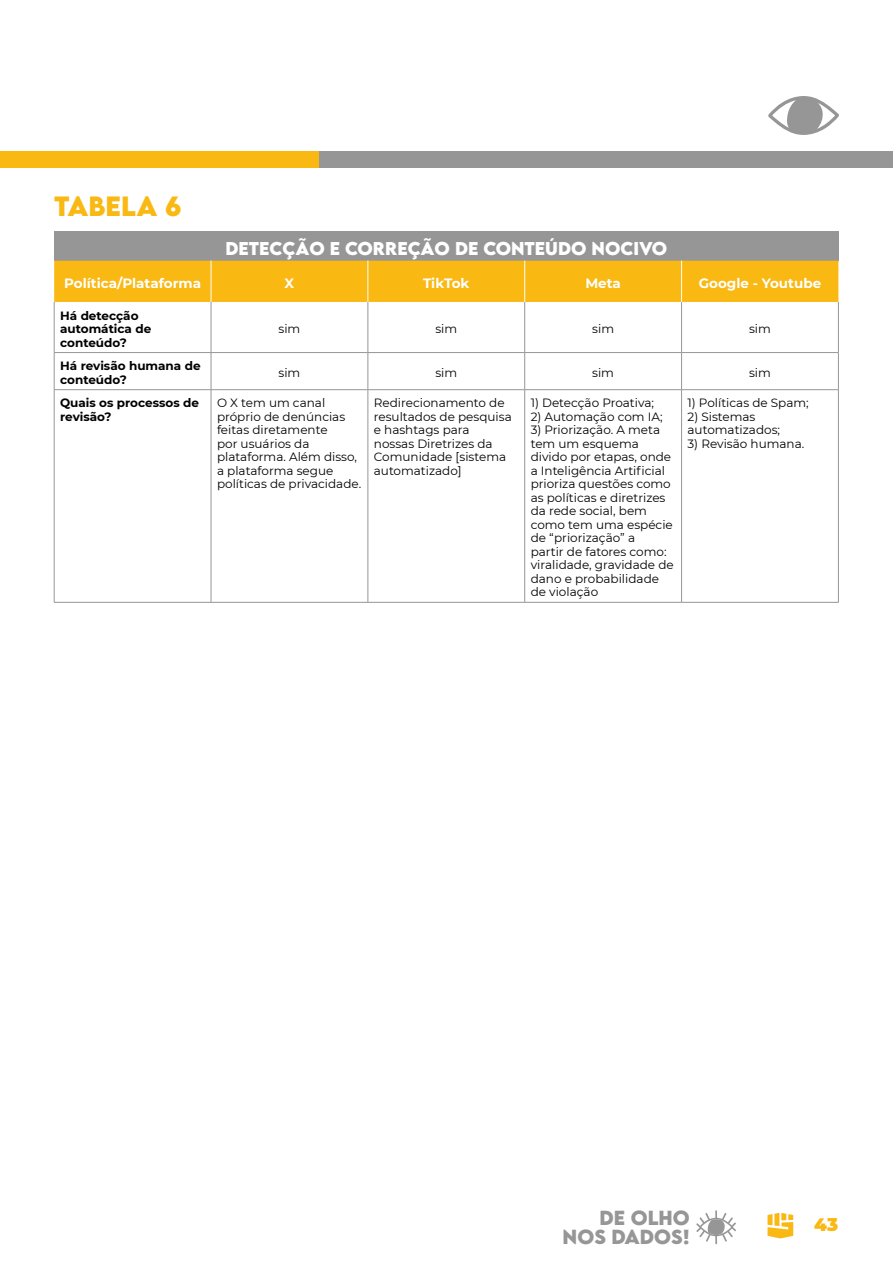
<style>
.page{position:relative;width:893px;height:1263px;background:#fff}
.page>*{position:absolute;margin:0;border:0;box-sizing:border-box;transform-origin:0 0}
.t1{font:700 24.75px "LEMONMILK";color:#f9b812}
.t2{font:700 18.15px/18.8px "LEMONMILK";color:#969696;text-align:right}
.t3{font:900 18px "Montserrat";color:#f9b812}
.t4{font:700 16.5px "LEMONMILK";color:#fff}
.t5{font:700 13.5px "Montserrat";color:#fff}
.t6{font:12px/13.5px "Montserrat";color:#000}
.t7{font:700 12px/13.5px "Montserrat";color:#000}
</style>
<div class="page">
<div style="left:319px;top:151px;width:573px;height:16px;background:#969696"></div>
<div style="left:0;top:151px;width:319px;height:16px;background:#f9b812"></div>
<svg style="left:696px;top:1210px;width:40px;height:34px"></svg>
<svg style="left:767px;top:1213px;width:26px;height:25px"></svg>
<div style="left:54px;top:231px;width:784px;height:30px;background:#969696"></div>
<div style="left:54px;top:261px;width:784px;height:41px;background:#f9b812"></div>
<hr style="left:211px;top:261px;width:1px;height:41px;background:#fff">
<hr style="left:367px;top:261px;width:1px;height:41px;background:#fff">
<hr style="left:524px;top:261px;width:1px;height:41px;background:#fff">
<hr style="left:681px;top:261px;width:1px;height:41px;background:#fff">
<hr style="left:54px;top:353px;width:1px;height:36px;background:#969696">
<hr style="left:211px;top:353px;width:1px;height:36px;background:#969696">
<hr style="left:368px;top:353px;width:1px;height:36px;background:#969696">
<hr style="left:524px;top:353px;width:1px;height:36px;background:#969696">
<hr style="left:681px;top:353px;width:1px;height:36px;background:#969696">
<hr style="left:838px;top:353px;width:1px;height:36px;background:#969696">
<hr style="left:54px;top:389px;width:157px;height:1px;background:#969696">
<hr style="left:54px;top:390px;width:1px;height:212px;background:#969696">
<hr style="left:211px;top:389px;width:157px;height:1px;background:#969696">
<hr style="left:211px;top:390px;width:1px;height:212px;background:#969696">
<hr style="left:368px;top:389px;width:157px;height:1px;background:#969696">
<hr style="left:368px;top:390px;width:1px;height:212px;background:#969696">
<hr style="left:525px;top:389px;width:157px;height:1px;background:#969696">
<hr style="left:524px;top:390px;width:1px;height:212px;background:#969696">
<hr style="left:682px;top:389px;width:157px;height:1px;background:#969696">
<hr style="left:681px;top:390px;width:1px;height:212px;background:#969696">
<hr style="left:838px;top:390px;width:1px;height:212px;background:#969696">
<hr style="left:54px;top:602px;width:157px;height:1px;background:#969696">
<hr style="left:211px;top:602px;width:157px;height:1px;background:#969696">
<hr style="left:368px;top:602px;width:157px;height:1px;background:#969696">
<hr style="left:525px;top:602px;width:157px;height:1px;background:#969696">
<hr style="left:682px;top:602px;width:157px;height:1px;background:#969696">
<hr style="left:54px;top:302px;width:1px;height:50px;background:#969696">
<hr style="left:211px;top:302px;width:1px;height:50px;background:#969696">
<hr style="left:368px;top:302px;width:1px;height:50px;background:#969696">
<hr style="left:524px;top:302px;width:1px;height:50px;background:#969696">
<hr style="left:681px;top:302px;width:1px;height:50px;background:#969696">
<hr style="left:838px;top:302px;width:1px;height:50px;background:#969696">
<hr style="left:54px;top:352px;width:157px;height:1px;background:#969696">
<hr style="left:211px;top:352px;width:157px;height:1px;background:#969696">
<hr style="left:368px;top:352px;width:157px;height:1px;background:#969696">
<hr style="left:525px;top:352px;width:157px;height:1px;background:#969696">
<hr style="left:682px;top:352px;width:157px;height:1px;background:#969696">
<svg style="left:768px;top:96px;width:71px;height:39px"></svg>
<h1 class="t1" style="left:54px;top:189px;width:70px">TABELA</h1>
<h1 class="t1" style="left:165px;top:189px;width:18px">6</h1>
<h3 class="t4" style="left:226px;top:237px;width:442px">DETECÇÃO E CORREÇÃO DE CONTEÚDO NOCIVO</h3>
<p class="t5" style="left:64px;top:273px;width:138px">Política/Plataforma</p>
<p class="t5" style="left:285px;top:273px;width:11px">X</p>
<p class="t5" style="left:423px;top:273px;width:48px">TikTok</p>
<p class="t5" style="left:585px;top:273px;width:37px">Meta</p>
<p class="t5" style="left:699px;top:273px;width:124px">Google - Youtube</p>
<p class="t7" style="left:60px;top:308px;width:93px">Há detecção automática de conteúdo?</p>
<p class="t6" style="left:279px;top:322px;width:23px">sim</p>
<p class="t6" style="left:435px;top:322px;width:23px">sim</p>
<p class="t6" style="left:592px;top:322px;width:23px">sim</p>
<p class="t6" style="left:749px;top:322px;width:23px">sim</p>
<p class="t7" style="left:60px;top:359px;width:142px">Há revisão humana de conteúdo?</p>
<p class="t6" style="left:279px;top:365px;width:23px">sim</p>
<p class="t6" style="left:435px;top:365px;width:23px">sim</p>
<p class="t6" style="left:592px;top:365px;width:23px">sim</p>
<p class="t6" style="left:749px;top:365px;width:23px">sim</p>
<p class="t7" style="left:60px;top:396px;width:140px">Quais os processos de revisão?</p>
<p class="t6" style="left:217px;top:396px;width:146px">O X tem um canal próprio de denúncias feitas diretamente<br>por usuários da plataforma. Além disso, a plataforma segue políticas de privacidade.</p>
<p class="t6" style="left:374px;top:396px;width:139px">Redirecionamento de resultados de pesquisa e hashtags para nossas Diretrizes da<br>Comunidade [sistema automatizado]</p>
<p class="t6" style="left:531px;top:396px;width:125px">1) Detecção Proativa;</p>
<p class="t6" style="left:687px;top:396px;width:123px">1) Políticas de Spam;</p>
<p class="t6" style="left:687px;top:409px;width:94px">2) Sistemas automatizados;</p>
<p class="t6" style="left:687px;top:436px;width:118px">3) Revisão humana.</p>
<p class="t6" style="left:531px;top:409px;width:133px">2) Automação com IA;</p>
<p class="t6" style="left:531px;top:423px;width:145px">3) Priorização. A meta tem um esquema divido por etapas, onde a Inteligência Artificial prioriza questões como as políticas e diretrizes da rede social, bem como tem uma espécie de “priorização” a<br>partir de fatores como: viralidade, gravidade de dano e probabilidade de violação</p>
<h2 class="t2" style="left:563px;top:1208px;width:129px">DE OLHO<br>NOS DADOS!</h2>
<h3 class="t3" style="left:814px;top:1211px;width:25px">43</h3>
</div>
